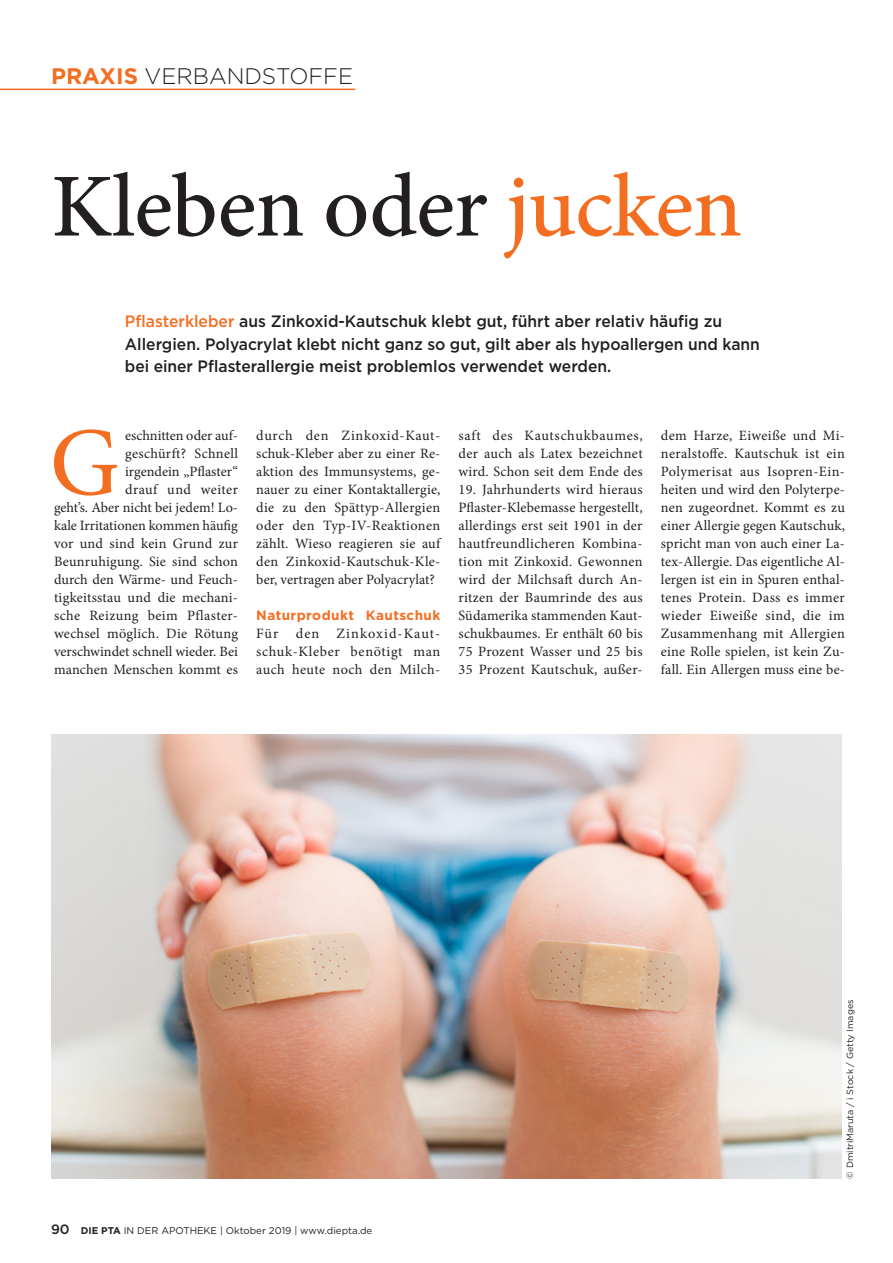
<style>
.page{position:relative;width:893px;height:1263px;background:#fff}
.page>*{position:absolute;margin:0;border:0;box-sizing:border-box;transform-origin:0 0}
.t1{font:97.35px "Minion Pro";color:#f36e21}
.t2{font:500 90px "Minion Pro";letter-spacing:-.01em;color:#231f20}
.t3{font:300 22.5px "Gotham";color:#231f20}
.t4{font:500 16.5px/22.5px "Gotham";letter-spacing:-.005em;color:#231f20;scale:.95 1}
.t5{font:14.25px/18px "Minion Pro";letter-spacing:.01em;color:#231f20;text-align:justify}
.t6{font:700 13.5px "Gotham";letter-spacing:.03em;color:#f36e21}
.t7{font:9.75px "Gotham";color:#231f20}
.t8{font:9px "Gotham";color:#231f20}
.s1{font-weight:700;color:#f36e21}
.s2{color:#f36e21}
.s3{font-weight:500;font-size:13.5px}
.s4{font-weight:700}
</style>
<div class="page">
<hr style="left:0;top:89px;width:355px;height:1px;background:#f36e21">
<img style="left:51px;top:734px;width:791px;height:444px">
<h3 class="t3" style="left:51px;top:62px;width:304px"><span class="s1">PRAXIS</span> VERBANDSTOFFE</h3>
<h2 class="t2" style="left:51px;top:146px;width:693px">Kleben oder <span class="s2">jucken</span></h2>
<p class="t4" style="left:125px;top:310px;width:670px"><span class="s2">Pflasterkleber</span> aus Zinkoxid-Kautschuk klebt gut, führt aber relativ häufig zu<br>Allergien. Polyacrylat klebt nicht ganz so gut, gilt aber als hypoallergen und kann bei einer Pflasterallergie meist problemlos verwendet werden.</p>
<h1 class="t1" style="left:50px;top:398px;width:71px">G</h1>
<p class="t5" style="left:54px;top:427px;width:186px;text-align:right">eschnitten oder auf-<br>geschürft? Schnell<br>irgendein „Pflaster“<br>drauf und weiter<br>geht’s. Aber nicht bei jedem! Lo&shy;kale Irritationen kommen häufig vor und sind kein Grund zur<br>Beunruhigung. Sie sind schon durch den Wärme- und Feuch&shy;tigkeitsstau und die mechani&shy;sche Reizung beim Pflaster&shy;wechsel möglich. Die Rötung verschwindet schnell wieder. Bei manchen Menschen kommt es</p>
<p class="t5" style="left:256px;top:427px;width:186px">durch den Zinkoxid-Kaut&shy;schuk-Kleber aber zu einer Re&shy;aktion des Immunsystems, ge&shy;nauer zu einer Kontaktallergie, die zu den Spättyp-Allergien oder den Typ-IV-Reaktionen zählt. Wieso reagieren sie auf den Zinkoxid-Kautschuk-Kle&shy;ber, vertragen aber Polyacrylat?</p>
<p class="t6" style="left:256px;top:606px;width:186px">Naturprodukt Kautschuk</p>
<p class="t5" style="left:256px;top:625px;width:186px">Für den Zinkoxid-Kaut&shy;schuk-Kleber benötigt man auch heute noch den Milch-</p>
<p class="t5" style="left:459px;top:427px;width:186px">saft des Kautschukbaumes, der auch als Latex bezeichnet wird. Schon seit dem Ende des</p>
<p class="t5" style="left:459px;top:481px;width:186px">19. Jahrhunderts wird hieraus Pflaster-Klebemasse hergestellt, allerdings erst seit 1901 in der hautfreundlicheren Kombina&shy;tion mit Zinkoxid. Gewonnen wird der Milchsaft durch An&shy;ritzen der Baumrinde des aus Südamerika stammenden Kaut&shy;schukbaumes. Er enthält 60 bis 75 Prozent Wasser und 25 bis 35 Prozent Kautschuk, außer-</p>
<p class="t5" style="left:661px;top:427px;width:186px">dem Harze, Eiweiße und Mi&shy;neralstoffe. Kautschuk ist ein Polymerisat aus Isopren-Ein&shy;heiten und wird den Polyterpe&shy;nen zugeordnet. Kommt es zu einer Allergie gegen Kautschuk, spricht man von auch einer La&shy;tex-Allergie. Das eigentliche Al&shy;lergen ist ein in Spuren enthal&shy;tenes Protein. Dass es immer wieder Eiweiße sind, die im Zusammenhang mit Allergien eine Rolle spielen, ist kein Zu&shy;fall. Ein Allergen muss eine be-</p>
<p class="t7" style="left:51px;top:1224px;width:323px"><span class="s3">90</span> <span class="s4">DIE PTA</span> IN DER APOTHEKE | Oktober 2019 | www.diepta.de</p>
<p class="t8" style="left:844px;top:1178px;width:180px;rotate:-90deg">© DmitriMaruta / i Stock / Getty Images</p>
</div>
